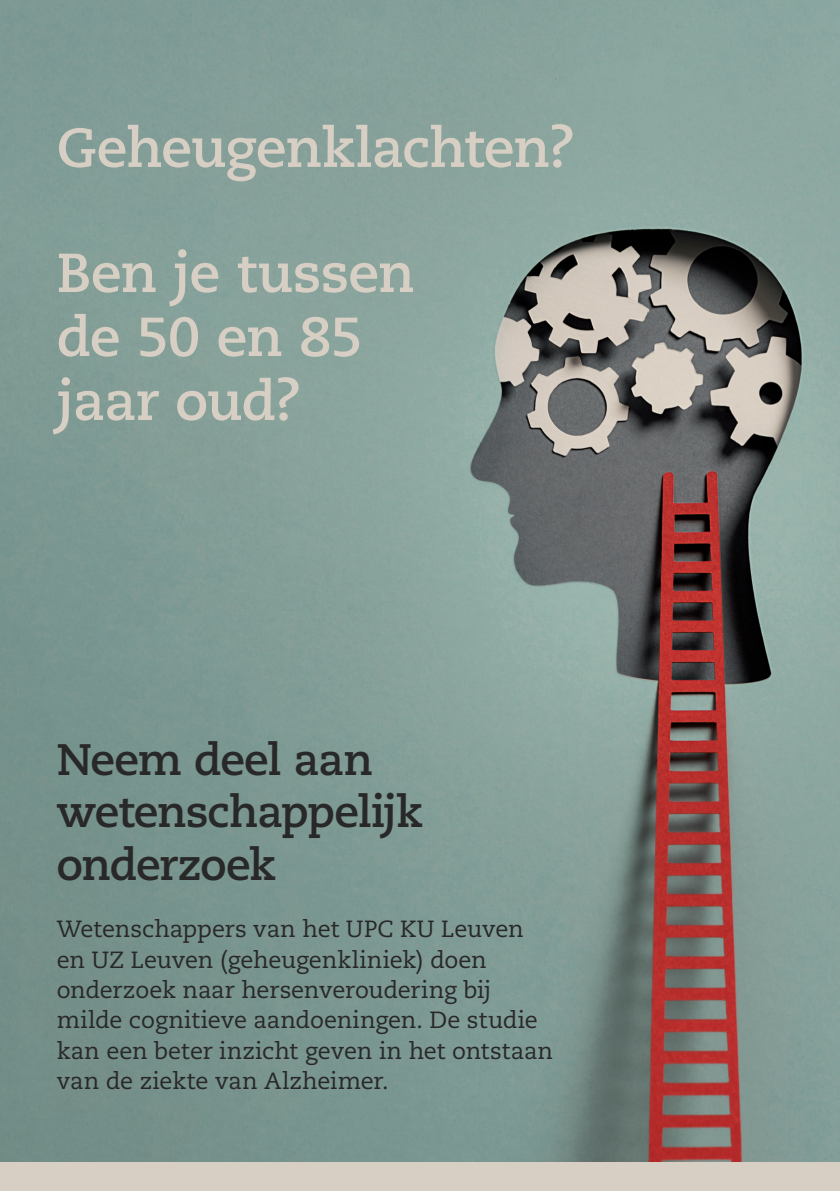
<style>
.page{position:relative;width:840px;height:1191px;background:#fff}
.page>*{position:absolute;margin:0;border:0;box-sizing:border-box;transform-origin:0 0}
.t1{font:700 54.8px/64px "Caecilia LT Std";letter-spacing:-.015em;color:#d7cfc4}
.t2{font:700 44px/52.8px "Caecilia LT Std";letter-spacing:-.025em;color:#282828}
.t3{font:23.4px/30.4px "Caecilia LT Std";letter-spacing:-.005em;color:#282828}
</style>
<div class="page">
<img style="left:0;top:0;width:839px;height:1162px">
<div style="left:0;top:1162px;width:839px;height:29px;background:#d7cfc4"></div>
<h1 class="t1" style="left:57px;top:117px;width:519px">Geheugenklachten?</h1>
<h1 class="t1" style="left:57px;top:242px;width:359px">Ben je tussen de 50 en 85 jaar oud?</h1>
<h2 class="t2" style="left:57px;top:733px;width:367px">Neem deel aan wetenschappelijk onderzoek</h2>
<p class="t3" style="left:57px;top:914px;width:497px">Wetenschappers van het UPC KU Leuven en UZ Leuven (geheugenkliniek) doen onderzoek naar hersenveroudering bij milde cognitieve aandoeningen. De studie kan een beter inzicht geven in het ontstaan van de ziekte van Alzheimer.</p>
</div>
